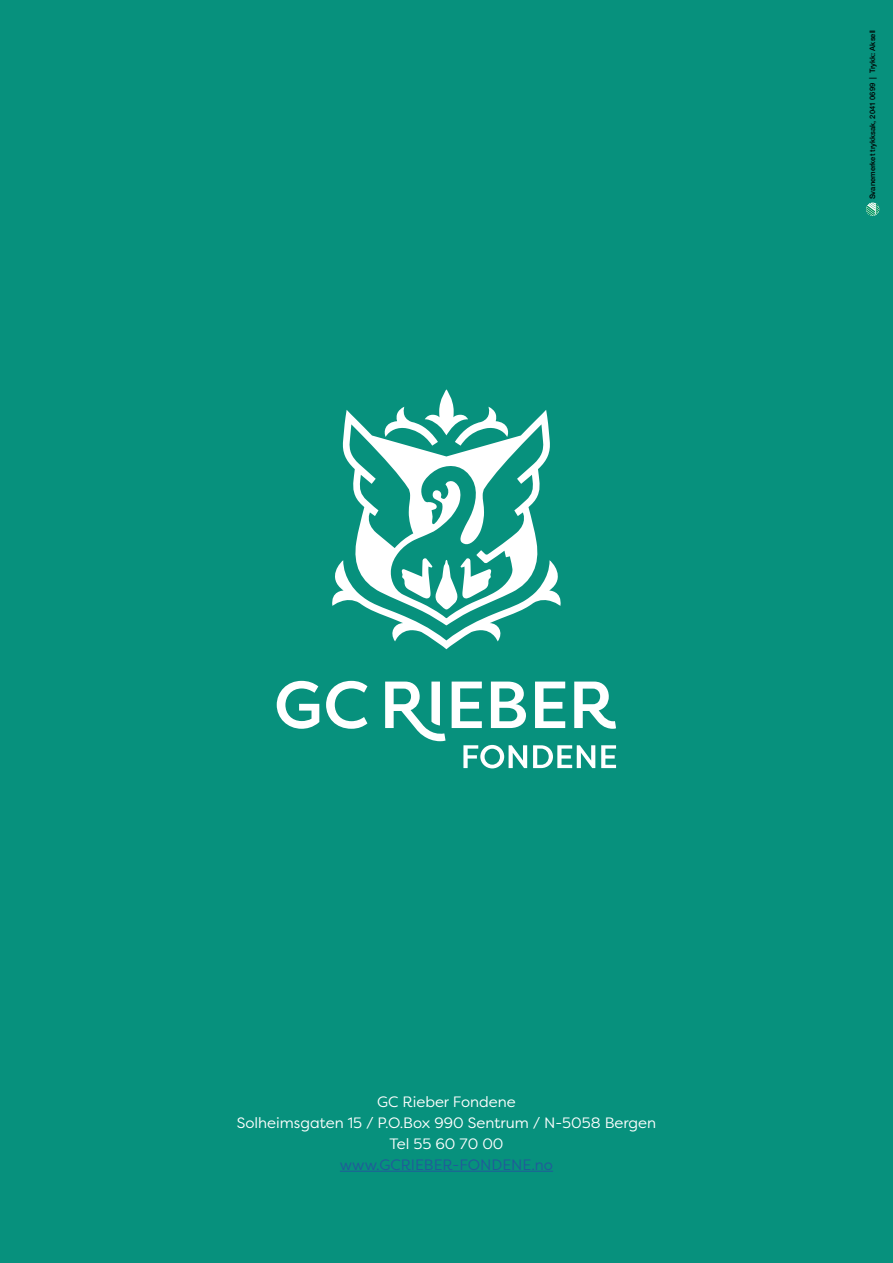
<style>
.page{position:relative;width:893px;height:1263px;background:#07917d}
.page>*{position:absolute;margin:0;border:0;box-sizing:border-box;transform-origin:0 0}
.t1{font:15px "Filson Pro";color:#fff}
.t2{font:15px "Filson Pro";color:#22599b}
.t3{font:500 7.5px "Helvetica Neue";color:#000}
</style>
<div class="page">
<svg style="left:332px;top:389px;width:229px;height:260px"></svg>
<svg style="left:463px;top:745px;width:64px;height:23px"></svg>
<svg style="left:533px;top:745px;width:62px;height:23px"></svg>
<svg style="left:601px;top:745px;width:15px;height:23px"></svg>
<svg style="left:326px;top:681px;width:41px;height:48px"></svg>
<svg style="left:277px;top:681px;width:42px;height:48px"></svg>
<svg style="left:385px;top:681px;width:61px;height:60px"></svg>
<svg style="left:535px;top:681px;width:30px;height:47px"></svg>
<svg style="left:574px;top:681px;width:42px;height:48px"></svg>
<svg style="left:452px;top:681px;width:30px;height:47px"></svg>
<svg style="left:491px;top:681px;width:35px;height:47px"></svg>
<hr style="left:340px;top:1171px;width:213px;height:1px;background:#22599b">
<svg style="left:866px;top:203px;width:13px;height:13px"></svg>
<p class="t3" style="left:867px;top:199px;width:171px;rotate:-90deg">Svanemerket trykksak, 2041 0699 | Trykk: Aksell</p>
<p class="t1" style="left:377px;top:1091px;width:140px">GC Rieber Fondene</p>
<p class="t1" style="left:237px;top:1112px;width:421px">Solheimsgaten 15 / P.O.Box 990 Sentrum / N-5058 Bergen</p>
<p class="t1" style="left:389px;top:1133px;width:116px">Tel 55 60 70 00</p>
<p class="t2" style="left:340px;top:1154px;width:215px">www.GCRIEBER-FONDENE.no</p>
</div>
